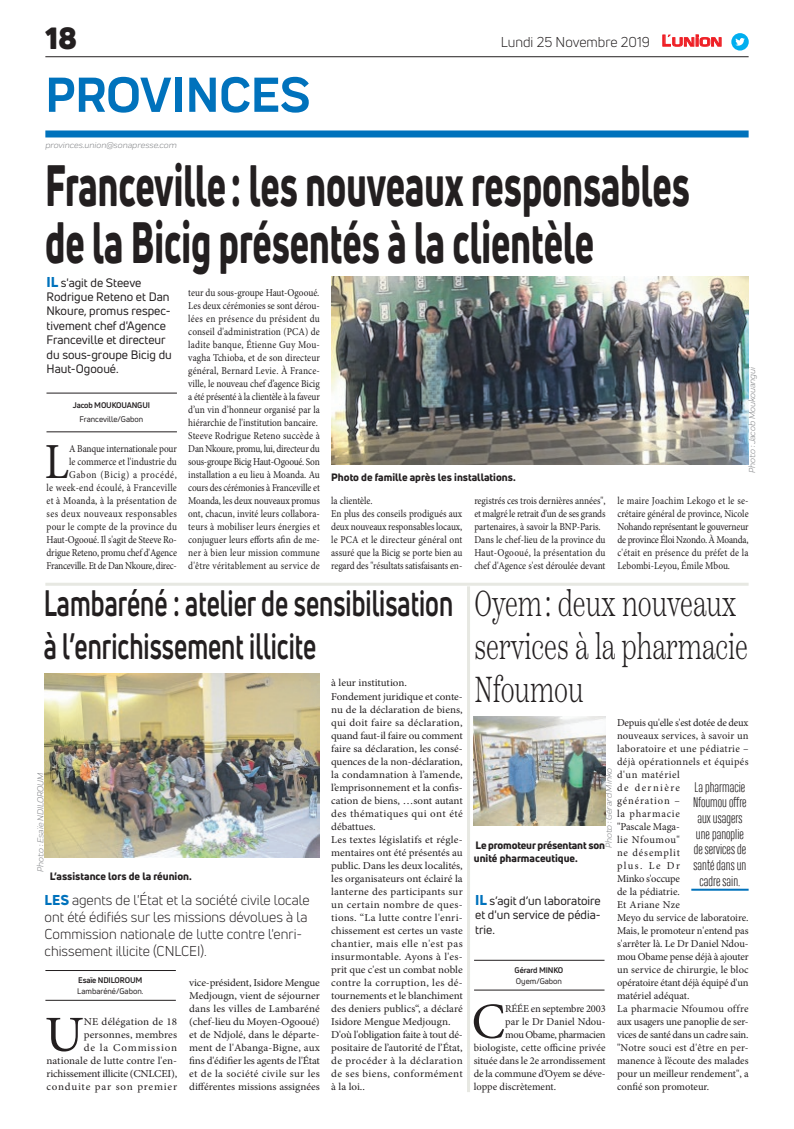
<style>
.page{position:relative;width:794px;height:1129px;background:#fff}
.page>*{position:absolute;margin:0;border:0;box-sizing:border-box;transform-origin:0 0}
.t1{font:800 57px/57px "Uni Neue";color:#231f20;scale:.64 1}
.t2{font:700 51px "Praktika";color:#0072bc}
.t3{font:50.5px "Minion Pro";color:#231f20;scale:1.05 1}
.t4{font:50.5px "Minion Pro";color:#231f20}
.t5{font:50.5px "Minion Pro";color:#231f20;scale:.89 1}
.t6{font:700 36px/43.2px "Uni Neue";color:#231f20;scale:.7 1}
.t7{font:300 36px/43.2px "Scotch Text";color:#231f20;scale:.69 1}
.t8{font:900 30px "Uni Neue";color:#231f20}
.t9{font:14px/16.8px "Uni Neue";color:#231f20}
.t10{font:300 13px/15.6px "Heading Compressed Pro";color:#231f20;text-align:center}
.t11{font:12px/14.4px "Uni Neue";color:#231f20;text-align:justify}
.t12{font:10.5px/13px "Minion Pro";color:#231f20;scale:.89 1}
.t13{font:10.5px/13px "Minion Pro";color:#231f20;text-align:right;scale:1.05 1}
.t14{font:10.5px/13px "Minion Pro";color:#231f20}
.t15{font:800 10.5px/12.6px "Uni Neue";color:#231f20}
.t16{font:10.5px "Minion Pro";letter-spacing:-.02em;color:#231f20}
.t17{font:10.5px "Minion Pro";letter-spacing:-.035em;color:#231f20}
.t18{font:italic 9px "Praktika";color:#818386}
.t19{font:8px "Uni Neue";color:#231f20}
.t20{font:700 8px "Uni Neue";letter-spacing:-.02em;color:#231f20}
.s1{font-family:"Eurostile";font-weight:600;font-size:14.9px;color:#ee1d23}
.s2{font-family:"Eurostile";font-weight:600;font-size:11.4px;color:#ee1d23}
.s3{font-weight:800;font-size:14px;color:#0072bc}
.s4{font-weight:800;color:#0072bc}
</style>
<div class="page">
<hr style="left:45px;top:56px;width:703px;height:1px;background:#231f20">
<div style="left:45px;top:130px;width:703px;height:7px;background:#0072bc"></div>
<svg style="left:662px;top:34px;width:60px;height:13px"></svg>
<div style="left:731px;top:33px;width:17px;height:18px;background:#00aeef;border-radius:50%"></div>
<svg style="left:735px;top:38px;width:10px;height:8px"></svg>
<hr style="left:45px;top:999px;width:131px;height:1px;background:#231f20">
<hr style="left:45px;top:970px;width:131px;height:1px;background:#231f20">
<hr style="left:691px;top:888px;width:57px;height:2px;background:#0072bc">
<img style="left:45px;top:673px;width:275px;height:184px">
<hr style="left:474px;top:989px;width:130px;height:1px;background:#231f20">
<hr style="left:474px;top:959px;width:130px;height:1px;background:#231f20">
<img style="left:474px;top:716px;width:131px;height:108px">
<hr style="left:45px;top:582px;width:703px;height:3px;background:#e7e8e2">
<hr style="left:467px;top:586px;width:3px;height:505px;background:#e7e8e2">
<hr style="left:46px;top:431px;width:131px;height:1px;background:#231f20">
<hr style="left:46px;top:393px;width:131px;height:1px;background:#231f20">
<img style="left:331px;top:276px;width:417px;height:188px">
<h3 class="t8" style="left:45px;top:17px;width:33px">18</h3>
<h2 class="t2" style="left:45px;top:54px;width:266px">PROVINCES</h2>
<p class="t18" style="left:45px;top:139px;width:133px">provinces.union@sonapresse.com</p>
<h3 class="t9" style="left:501px;top:33px;width:223px">Lundi 25 Novembre 2019 <span class="s1">L</span><span class="s2">UNION</span></h3>
<h1 class="t1" style="left:45px;top:156px;width:1009px">Franceville: les nouveaux responsables de la Bicig présentés à la clientèle</h1>
<p class="t11" style="left:46px;top:275px;width:127px;text-align:left"><span class="s3">IL</span> s'agit de Steeve<br>Rodrigue Reteno et Dan<br>Nkoure, promus respec&shy;tivement chef d'Agence<br>Franceville et directeur du sous-groupe Bicig du<br>Haut-Ogooué.</p>
<p class="t20" style="left:73px;top:400px;width:79px">Jacob MOUKOUANGUI</p>
<p class="t19" style="left:79px;top:414px;width:65px">Franceville/Gabon</p>
<p class="t12" style="left:188px;top:286px;width:149px">teur du sous-groupe Haut-Ogooué.<br>Les deux cérémonies se sont dérou&shy;lées en présence du président du conseil d'administration (PCA) de ladite banque, Étienne Guy Mou&shy;vagha Tchioba, et de son directeur général, Bernard Levie. À France&shy;ville, le nouveau chef d’agence Bicig a été présenté à la clientèle à la faveur d’un vin d’honneur organisé par la hiérarchie de l'institution bancaire.<br>Steeve Rodrigue Reteno succède à Dan Nkoure, promu, lui, directeur du sous-groupe Bicig Haut-Ogooué. Son installation a eu lieu à Moanda. Au cours des cérémonies à Franceville et Moanda, les deux nouveaux promus ont, chacun, invité leurs collabora&shy;teurs à mobiliser leurs énergies et conjuguer leurs efforts afin de me&shy;ner à bien leur mission commune d'être véritablement au service de</p>
<p class="t18" style="left:746px;top:472px;width:107px;rotate:-90deg">Photo : Jacob Moukouangui</p>
<p class="t12" style="left:46px;top:442px;width:148px;text-align:right">A Banque internationale pour<br>le commerce et l'industrie du<br>Gabon (Bicig) a procédé,<br>le week-end écoulé, à Franceville et à Moanda, à la présentation de ses deux nouveaux responsables pour le compte de la province du<br>Haut-Ogooué. Il s'agit de Steeve Ro&shy;drigue Reteno, promu chef d'Agence<br>Franceville. Et de Dan Nkoure, direc-</p>
<h3 class="t5" style="left:45px;top:428px;width:29px">L</h3>
<p class="t15" style="left:331px;top:470px;width:186px">Photo de famille après les installations.</p>
<p class="t12" style="left:331px;top:494px;width:149px">la clientèle.<br>En plus des conseils prodigués aux deux nouveaux responsables locaux, le PCA et le directeur général ont assuré que la Bicig se porte bien au regard des "résultats satisfaisants en-</p>
<p class="t12" style="left:474px;top:494px;width:149px">registrés ces trois dernières années", et malgré le retrait d’un de ses grands partenaires, à savoir la BNP-Paris.<br>Dans le chef-lieu de la province du Haut-Ogooué, la présentation du chef d'Agence s'est déroulée devant</p>
<p class="t12" style="left:617px;top:494px;width:149px;text-align:justify">le maire Joachim Lekogo et le se&shy;crétaire général de province, Nicole Nohando représentant le gouverneur de province Éloi Nzondo. À Moanda, c'était en présence du préfet de la Lebombi-Leyou, Émile Mbou.</p>
<h3 class="t6" style="left:44px;top:581px;width:586px">Lambaréné : atelier de sensibilisation à l’enrichissement illicite</h3>
<p class="t18" style="left:34px;top:871px;width:100px;rotate:-90deg">Photo : Esaïe NDILOROUM</p>
<p class="t15" style="left:50px;top:869px;width:144px">L’assistance lors de la réunion.</p>
<h3 class="t9" style="left:45px;top:891px;width:267px"><span class="s4">LES</span> agents de l'État et la société civile locale ont été édifiés sur les missions dévolues à la Commission nationale de lutte contre l'enri&shy;chissement illicite (CNLCEI).</h3>
<p class="t20" style="left:78px;top:975px;width:66px">Esaïe NDILOROUM</p>
<p class="t19" style="left:77px;top:985px;width:68px">Lambaréné/Gabon.</p>
<p class="t13" style="left:46px;top:1014px;width:126px">NE délégation de 18 personnes, membres<br>de la Commission nationale de lutte contre l'en&shy;richissement illicite (CNLCEI), conduite par son premier</p>
<h3 class="t3" style="left:45px;top:1000px;width:39px">U</h3>
<p class="t13" style="left:189px;top:975px;width:126px;text-align:justify">vice-président, Isidore Mengue Medjougn, vient de séjourner dans les villes de Lambaréné (chef-lieu du Moyen-Ogooué) et de Ndjolé, dans le départe&shy;ment de l'Abanga-Bigne, aux fins d'édifier les agents de l'État et de la société civile sur les différentes missions assignées</p>
<p class="t13" style="left:331px;top:676px;width:127px;text-align:left">à leur institution.<br>Fondement juridique et conte&shy;nu de la déclaration de biens, qui doit faire sa déclaration, quand faut-il faire ou comment faire sa déclaration, les consé&shy;quences de la non-déclaration, la condamnation à l’amende, l’emprisonnement et la confis&shy;cation de biens, …sont autant des thématiques qui ont été débattues.<br>Les textes législatifs et régle&shy;mentaires ont été présentés au public. Dans les deux localités, les organisateurs ont éclairé la lanterne des participants sur un certain nombre de ques&shy;tions. “La lutte contre l'enri&shy;chissement est certes un vaste chantier, mais elle n'est pas insurmontable. Ayons à l'es&shy;prit que c'est un combat noble contre la corruption, les dé&shy;tournements et le blanchiment des deniers publics“, a déclaré<br>Isidore Mengue Medjougn.<br>D'où l'obligation faite à tout dé&shy;positaire de l’autorité de l’État, de procéder à la déclaration de ses biens, conformément à la loi..</p>
<h3 class="t7" style="left:474px;top:582px;width:398px">Oyem: deux nouveaux services à la pharmacie<br>Nfoumou</h3>
<p class="t14" style="left:617px;top:715px;width:133px">Depuis qu'elle s'est dotée de deux nouveaux services, à savoir un laboratoire et une pédiatrie – déjà opérationnels et équipés d'un matériel<br>de dernière<br>génération –<br>la pharmacie<br>"Pascale Maga-<br>lie Nfoumou"<br>ne désemplit<br>plus. Le Dr<br>Minko s'occupe<br>de la pédiatrie.<br>Et Ariane Nze<br>Meyo du service de laboratoire.<br>Mais, le promoteur n'entend pas s'arrêter là. Le Dr Daniel Ndou&shy;mou Obame pense déjà à ajouter un service de chirurgie, le bloc opératoire étant déjà équipé d'un matériel adéquat.<br>La pharmacie Nfoumou offre aux usagers une panoplie de ser&shy;vices de santé dans un cadre sain. "Notre souci est d'être en per&shy;manence à l’écoute des malades pour un meilleur rendement", a confié son promoteur.</p>
<p class="t18" style="left:602px;top:848px;width:82px;rotate:-90deg">Photo : Gérard Minko</p>
<p class="t10" style="left:693px;top:780px;width:55px">La pharmacie<br>Nfoumou offre aux usagers une panoplie de services de santé dans un cadre sain.</p>
<p class="t15" style="left:474px;top:838px;width:133px">Le promoteur présentant son unité pharmaceutique.</p>
<p class="t11" style="left:475px;top:893px;width:127px"><span class="s3">IL</span> s’agit d’un laboratoire et d'un service de pédia&shy;trie.</p>
<p class="t20" style="left:514px;top:965px;width:50px">Gérard MINKO</p>
<p class="t19" style="left:516px;top:975px;width:48px">Oyem/Gabon</p>
<h3 class="t4" style="left:471px;top:987px;width:35px">C</h3>
<p class="t16" style="left:505px;top:1001px;width:102px">RÉÉE en septembre 2003</p>
<p class="t14" style="left:505px;top:1014px;width:102px">par le Dr Daniel Ndou-</p>
<p class="t17" style="left:505px;top:1027px;width:102px">mou Obame, pharmacien</p>
<p class="t14" style="left:474px;top:1040px;width:133px">biologiste, cette officine privée</p>
<p class="t14" style="left:474px;top:1053px;width:133px">située dans le 2e arrondissement</p>
<p class="t14" style="left:474px;top:1066px;width:133px">de la commune d’Oyem se déve-</p>
<p class="t14" style="left:474px;top:1079px;width:84px">loppe discrètement.</p>
</div>
